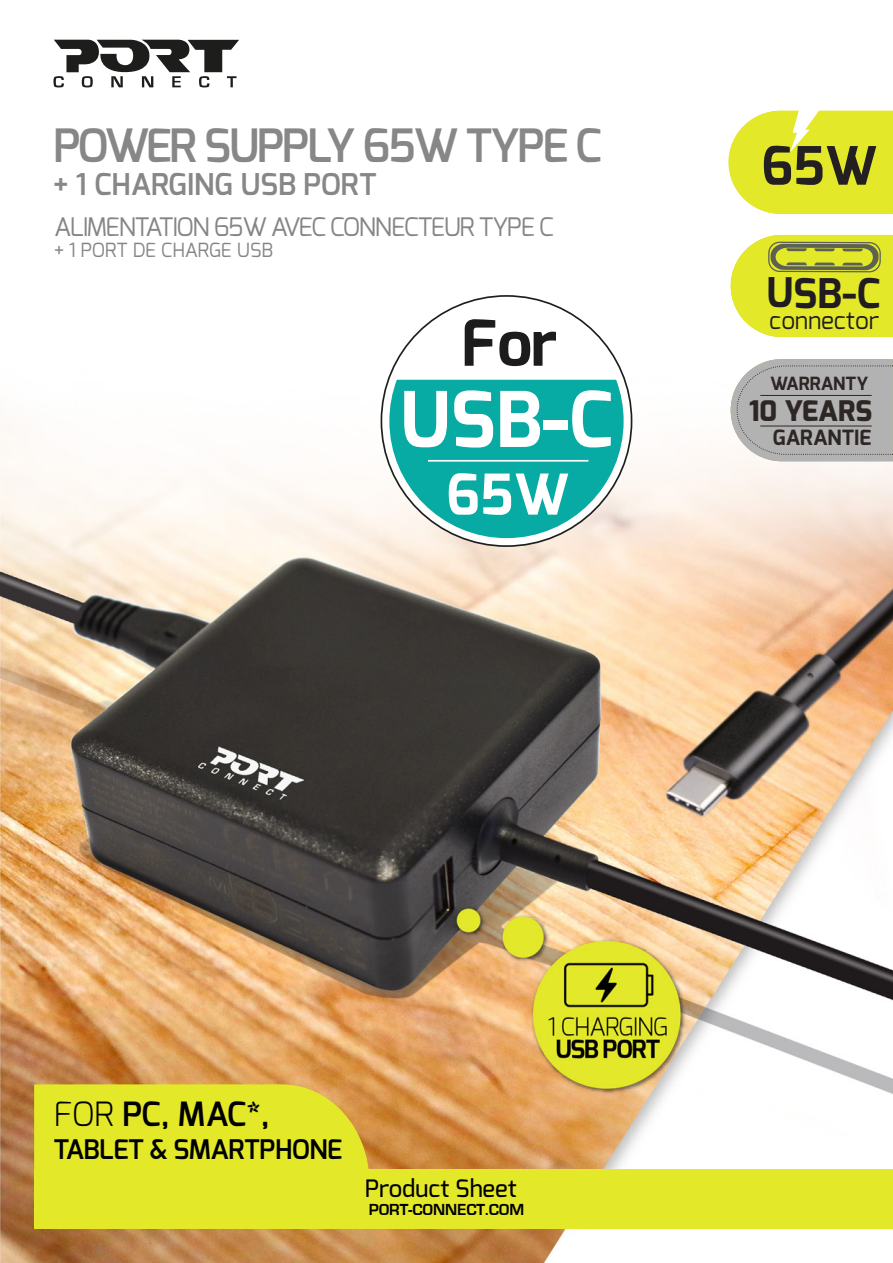
<style>
.page{position:relative;width:893px;height:1263px;background:#fff}
.page>*{position:absolute;margin:0;border:0;box-sizing:border-box;transform-origin:0 0}
.t1{font:700 76.65px "Exo";color:#fff}
.t2{font:700 63.6px "Exo";color:#1c1c1c}
.t3{font:700 56.1px "Exo";color:#fff}
.t4{font:700 52.8px "Exo";color:#241f21}
.t5{font:600 45.9px "Exo";letter-spacing:-.05em;color:#878787}
.t6{font:700 40.95px "Exo";color:#211c1f}
.t7{font:600 33.45px "Exo";color:#000}
.t8{font:600 30px "Exo";color:#878787}
.t9{font:800 28.35px "Exo";color:#2d2624}
.t10{font:600 27px "Exo";letter-spacing:-.02em;color:#000}
.t11{font:800 26.1px "Exo";color:#1d1d1b}
.t12{font:25.5px "Exo";letter-spacing:-.05em;color:#878584}
.t13{font:24.3px "Exo";letter-spacing:-.01em;color:#211c1f}
.t14{font:500 24px "Exo";color:#000}
.t15{font:700 21px "Exo";color:#2d2624}
.t16{font:19.5px "Exo";color:#878584}
.t17{font:700 18.15px "Exo";color:#2d2624}
.t18{font:600 16.95px "Exo";color:#1d1d1b}
.t19{font:700 16.5px "Eurostile";color:#000}
.t20{font:600 14.7px "Exo";color:#1d1d1b}
.s1{font-weight:300}
</style>
<div class="page">
<img style="left:0;top:39px;width:893px;height:1224px">
<div style="left:381px;top:296px;width:251px;height:250px;background:#fff;border-radius:50%"></div>
<svg style="left:389px;top:380px;width:235px;height:158px;background:#2eb5ad"></svg>
<hr style="left:428px;top:460px;width:160px;height:2px;background:#fff">
<div style="left:34px;top:1170px;width:859px;height:59px;background:#e3e829"></div>
<svg style="left:34px;top:1084px;width:335px;height:86px;background:#e2e22b"></svg>
<svg style="left:53px;top:40px;width:186px;height:47px"></svg>
<svg style="left:731px;top:359px;width:162px;height:102px;background:#b5b5b4"></svg>
<hr style="left:760px;top:395px;width:112px;height:1px;background:#2d2624">
<hr style="left:760px;top:426px;width:112px;height:1px;background:#2d2624">
<svg style="left:731px;top:235px;width:162px;height:102px;background:#d7dc3b"></svg>
<svg style="left:728px;top:109px;width:165px;height:105px;background:#e6ea40"></svg>
<p class="t5" style="left:53px;top:116px;width:550px">POWER SUPPLY 65W TYPE C</p>
<p class="t8" style="left:53px;top:165px;width:325px">+ 1 CHARGING USB PORT</p>
<p class="t12" style="left:54px;top:210px;width:501px">ALIMENTATION 65W AVEC CONNECTEUR TYPE C</p>
<p class="t16" style="left:54px;top:237px;width:221px">+ 1 PORT DE CHARGE USB</p>
<h2 class="t2" style="left:461px;top:302px;width:98px">For</h2>
<h1 class="t1" style="left:400px;top:370px;width:215px">USB-C</h1>
<h3 class="t3" style="left:446px;top:458px;width:125px">65W</h3>
<h3 class="t4" style="left:761px;top:132px;width:118px">65W</h3>
<h3 class="t6" style="left:766px;top:267px;width:116px">USB-C</h3>
<p class="t13" style="left:769px;top:304px;width:112px">connector</p>
<p class="t17" style="left:770px;top:372px;width:100px">WARRANTY</p>
<p class="t20" style="left:789px;top:378px;width:80px">WARRANTY</p>
<p class="t9" style="left:749px;top:393px;width:125px">10 YEARS</p>
<p class="t15" style="left:773px;top:424px;width:100px">GARANTIE</p>
<p class="t11" style="left:758px;top:395px;width:114px">10 YEARS</p>
<p class="t18" style="left:791px;top:425px;width:80px">GARANTIE</p>
<p class="t7" style="left:53px;top:1093px;width:218px"><span class="s1">FOR</span> PC, MAC*,</p>
<p class="t10" style="left:53px;top:1132px;width:290px">TABLET &amp; SMARTPHONE</p>
<p class="t14" style="left:365px;top:1173px;width:153px">Product Sheet</p>
<p class="t19" style="left:369px;top:1203px;width:157px">PORT-CONNECT.COM</p>
</div>
